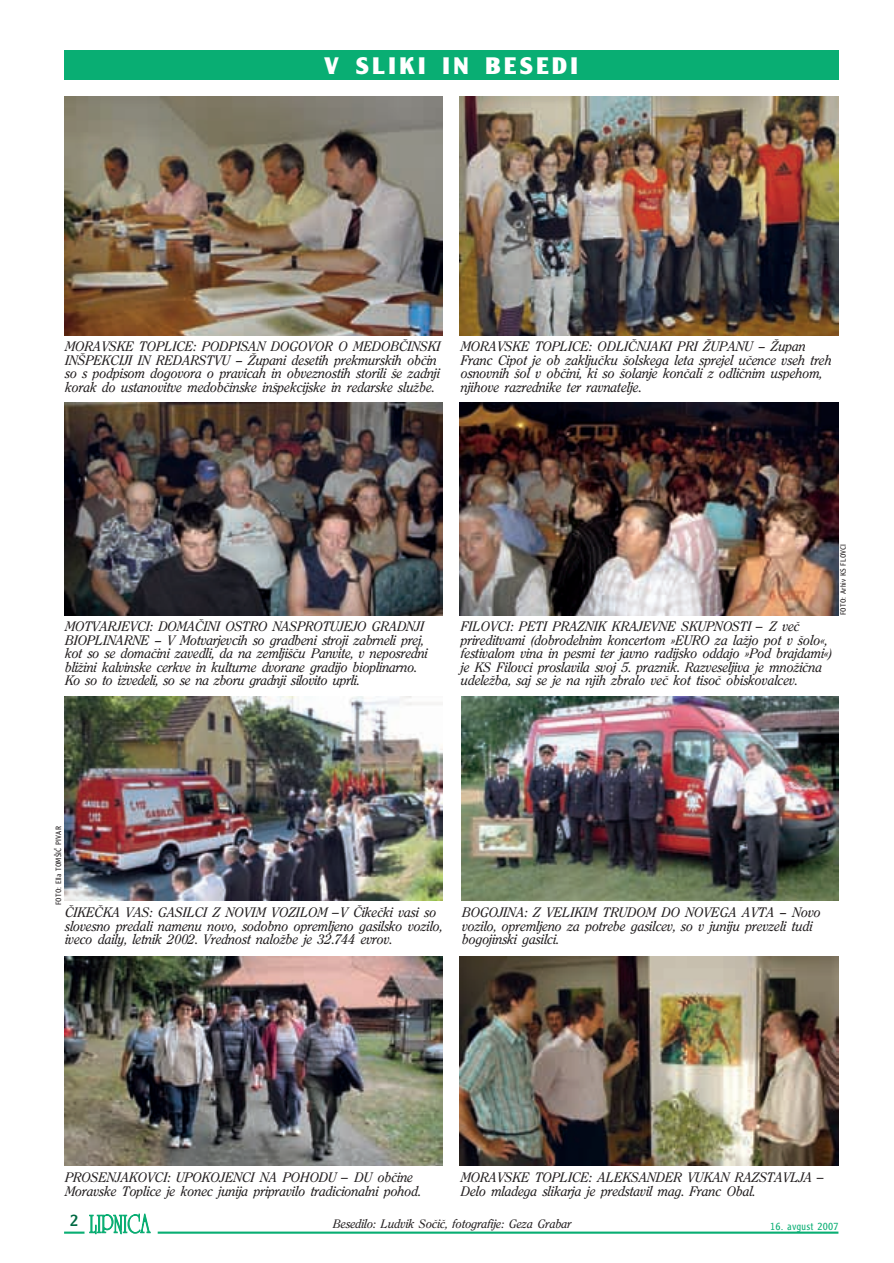
<style>
.page{position:relative;width:894px;height:1263px;background:#fff}
.page>*{position:absolute;margin:0;border:0;box-sizing:border-box;transform-origin:0 0}
.t1{font:23.25px "Clearface Goth UB";letter-spacing:.12em;color:#fff}
.t2{font:16.5px "Clearface Goth N";color:#006943}
.t3{font:13.5px/13.5px "Clearface NI";letter-spacing:.02em;color:#231f20}
.t4{font:12px "Clearface NI";letter-spacing:.02em;color:#231f20}
.t5{font:10.5px "Clearface Goth L";letter-spacing:.02em;color:#09ae73}
.t6{font:7.5px "Clearface Goth L";letter-spacing:.02em;color:#231f20}
.s1{font-family:"Syntax N"}
</style>
<div class="page">
<img style="left:64px;top:97px;width:378px;height:238px">
<img style="left:459px;top:97px;width:379px;height:238px">
<svg style="left:89px;top:1214px;width:61px;height:20px"></svg>
<hr style="left:64px;top:1231px;width:20px;height:2px;background:#09ae73">
<hr style="left:158px;top:1231px;width:680px;height:2px;background:#09ae73">
<div style="left:64px;top:50px;width:774px;height:30px;background:#09ae73"></div>
<img style="left:64px;top:402px;width:378px;height:213px">
<img style="left:459px;top:402px;width:379px;height:213px">
<img style="left:64px;top:696px;width:378px;height:204px">
<img style="left:461px;top:696px;width:377px;height:204px">
<img style="left:64px;top:956px;width:378px;height:209px">
<img style="left:459px;top:956px;width:379px;height:209px">
<h1 class="t1" style="left:324px;top:57px;width:256px">V SLIKI IN BESEDI</h1>
<p class="t3" style="left:64px;top:341px;width:376px">MORAVSKE TOPLICE: PODPISAN DOGOVOR O MEDOBŒINSKI INØPEKCIJI IN REDARSTVU – Æupani desetih prekmurskih obœin so s podpisom dogovora o pravicah in obveznostih storili øe zadnji korak do ustanovitve medobœinske inøpekcijske in redarske sluæbe.</p>
<p class="t3" style="left:459px;top:341px;width:372px">MORAVSKE TOPLICE: ODLIŒNJAKI PRI ÆUPANU – Æupan Franc Cipot je ob zakljuœku øolskega leta sprejel uœence vseh treh osnovnih øol v obœini, ki so øolanje konœali z odliœnim uspehom, njihove razrednike ter ravnatelje.</p>
<p class="t3" style="left:64px;top:621px;width:364px">MOTVARJEVCI: DOMAŒINI OSTRO NASPROTUJEJO GRADNJI BIOPLINARNE – V Motvarjevcih so gradbeni stroji zabrneli prej, kot so se domaœini zavedli, da na zemljiøœu Panvite, v neposredni bliæini kalvinske cerkve in kulturne dvorane gradijo bioplinarno.<br>Ko so to izvedeli, so se na zboru gradnji silovito uprli.</p>
<p class="t3" style="left:459px;top:621px;width:373px">FILOVCI: PETI PRAZNIK KRAJEVNE SKUPNOSTI <span class="s1">–</span> Z veœ prireditvami (dobrodelnim koncertom »EURO za laæjo pot v øolo«, festivalom vina in pesmi ter javno radijsko oddajo »Pod brajdami«) je KS Filovci proslavila svoj 5. praznik. Razveseljiva je mnoæiœna udeleæba, saj se je na njih zbralo veœ kot tisoœ obiskovalcev.</p>
<p class="t6" style="left:840px;top:615px;width:73px;rotate:-90deg">FOTO: Arhiv KS FLOVCI</p>
<p class="t6" style="left:56px;top:905px;width:80px;rotate:-90deg">FOTO: Ella TOMØIŒ PIVAR</p>
<p class="t3" style="left:64px;top:906px;width:378px">ŒIKEŒKA VAS: GASILCI Z NOVIM VOZILOM <span class="s1">–</span>V Œikeœki vasi so slovesno predali namenu novo, sodobno opremljeno gasilsko vozilo, iveco daily, letnik 2002. Vrednost naloæbe je 32.744 evrov.</p>
<p class="t3" style="left:461px;top:906px;width:360px">BOGOJINA: Z VELIKIM TRUDOM DO NOVEGA AVTA – Novo vozilo, opremljeno za potrebe gasilcev, so v juniju prevzeli tudi bogojinski gasilci.</p>
<p class="t3" style="left:64px;top:1171px;width:357px">PROSENJAKOVCI: UPOKOJENCI NA POHODU <span class="s1">–</span> DU obœine<br>Moravske Toplice je konec junija pripravilo tradicionalni pohod.</p>
<p class="t3" style="left:459px;top:1171px;width:365px">MORAVSKE TOPLICE: ALEKSANDER VUKAN RAZSTAVLJA <span class="s1">–<br></span>Delo mladega slikarja je predstavil mag. Franc Obal.</p>
<p class="t2" style="left:70px;top:1213px;width:10px">2</p>
<p class="t4" style="left:332px;top:1218px;width:240px">Besedilo: Ludvik Soœiœ, fotografije: Geza Grabar</p>
<p class="t5" style="left:770px;top:1222px;width:70px">16. avgust 2007</p>
</div>
